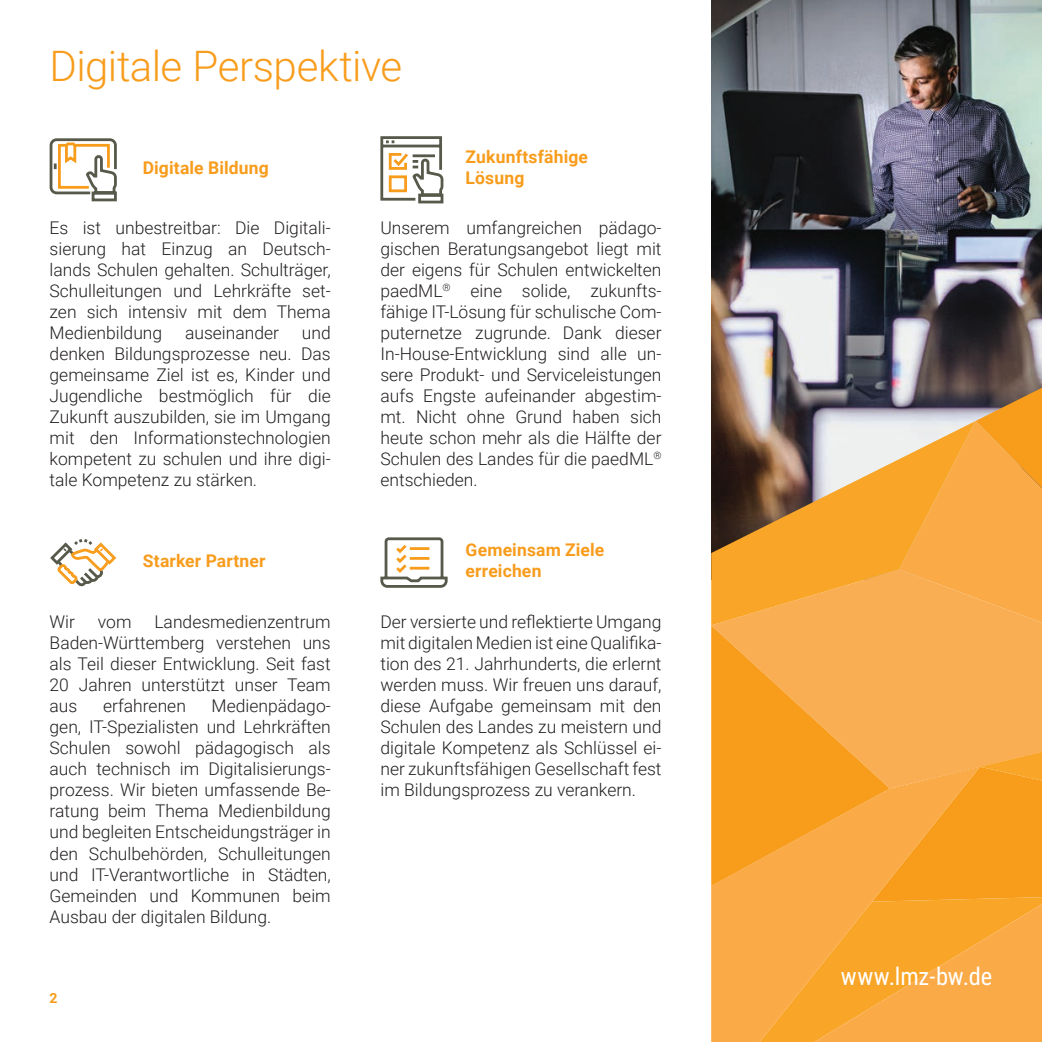
<style>
.page{position:relative;width:1042px;height:1042px;background:#fff}
.page>*{position:absolute;margin:0;border:0;box-sizing:border-box;transform-origin:0 0}
.t1{font:300 42px "Roboto";letter-spacing:-.01em;color:#f89c1c}
.t2{font:24.5px "Roboto Condensed";letter-spacing:-.005em;color:#fff}
.t3{font:300 17.5px/21px "Roboto";color:#231f20;text-align:justify}
.t4{font:700 17.5px/21px "Roboto";letter-spacing:.01em;color:#f89c1c}
.t5{font:700 14px "Roboto";color:#f89c1c}
</style>
<div class="page">
<img style="left:711px;top:0;width:331px;height:421px">
<div style="left:890px;top:623px;width:152px;height:129px;background:#faae53"></div>
<svg style="left:899px;top:388px;width:143px;height:235px"></svg>
<svg style="left:711px;top:421px;width:264px;height:204px"></svg>
<svg style="left:890px;top:752px;width:152px;height:290px"></svg>
<svg style="left:711px;top:767px;width:269px;height:275px;fill:#faaa46"></svg>
<svg style="left:711px;top:625px;width:179px;height:261px"></svg>
<svg style="left:380px;top:136px;width:64px;height:68px"></svg>
<svg style="left:49px;top:138px;width:68px;height:64px"></svg>
<svg style="left:380px;top:537px;width:68px;height:51px"></svg>
<svg style="left:50px;top:539px;width:67px;height:48px"></svg>
<h1 class="t1" style="left:50px;top:37px;width:354px">Digitale Perspektive</h1>
<p class="t4" style="left:143px;top:156px;width:128px">Digitale Bildung</p>
<p class="t4" style="left:465px;top:146px;width:124px">Zukunftsfähige<br>Lösung</p>
<p class="t3" style="left:50px;top:216px;width:283px">Es ist unbestreitbar: Die Digitali&shy;sierung hat Einzug an Deutsch&shy;lands Schulen gehalten. Schulträger, Schulleitungen und Lehrkräfte set&shy;zen sich intensiv mit dem Thema Medienbildung</p>
<p class="t3" style="left:50px;top:321px;width:283px;text-indent:252px">und denken Bildungsprozesse neu. Das gemeinsame Ziel ist es, Kinder und Jugendliche bestmöglich für die Zukunft auszubilden, sie im Umgang mit den Informationstechnologien kompetent zu schulen und ihre digi&shy;tale Kompetenz zu stärken.</p>
<p class="t3" style="left:185px;top:321px;width:96px">auseinander</p>
<p class="t4" style="left:143px;top:549px;width:124px">Starker Partner</p>
<p class="t3" style="left:50px;top:611px;width:283px;text-indent:105px">Landesmedienzentrum Baden-Württemberg verstehen uns als Teil dieser Entwicklung. Seit fast 20 Jahren unterstützt unser Team aus</p>
<p class="t3" style="left:50px;top:611px;width:27px">Wir</p>
<p class="t3" style="left:98px;top:611px;width:35px">vom</p>
<p class="t3" style="left:103px;top:695px;width:84px">erfahrenen</p>
<p class="t3" style="left:50px;top:695px;width:283px;text-indent:162px">Medienpädago&shy;gen, IT-Spezialisten und Lehrkräften Schulen sowohl pädagogisch als auch technisch im Digitalisierungs&shy;prozess. Wir bieten umfassende Be&shy;ratung beim Thema Medienbildung und begleiten Entscheidungsträger in den Schulbehörden, Schulleitungen und IT-Verantwortliche in Städten, Gemeinden und Kommunen beim Ausbau der digitalen Bildung.</p>
<p class="t5" style="left:50px;top:988px;width:10px">2</p>
<p class="t3" style="left:380px;top:216px;width:283px">Unserem umfangreichen pädago&shy;gischen Beratungsangebot liegt mit der eigens für Schulen entwickelten paedML<sup>®</sup> eine solide, zukunfts&shy;fähige IT-Lösung für schulische Com&shy;puternetze zugrunde. Dank dieser In-House-Entwicklung sind alle un&shy;sere Produkt- und Serviceleistungen aufs Engste aufeinander abgestim&shy;mt. Nicht ohne Grund haben sich heute schon mehr als die Hälfte der Schulen des Landes für die paedML<sup>® </sup>entschieden.</p>
<p class="t4" style="left:465px;top:539px;width:140px">Gemeinsam Ziele erreichen</p>
<p class="t3" style="left:380px;top:611px;width:283px">Der versierte und reflektierte Umgang mit digitalen Medien ist eine Qualifika&shy;tion des 21. Jahrhunderts, die erlernt werden muss. Wir freuen uns darauf, diese Aufgabe gemeinsam mit den Schulen des Landes zu meistern und digitale Kompetenz als Schlüssel ei&shy;ner zukunftsfähigen Gesellschaft fest im Bildungsprozess zu verankern.</p>
<h2 class="t2" style="left:841px;top:959px;width:153px">www.lmz-bw.de</h2>
</div>
